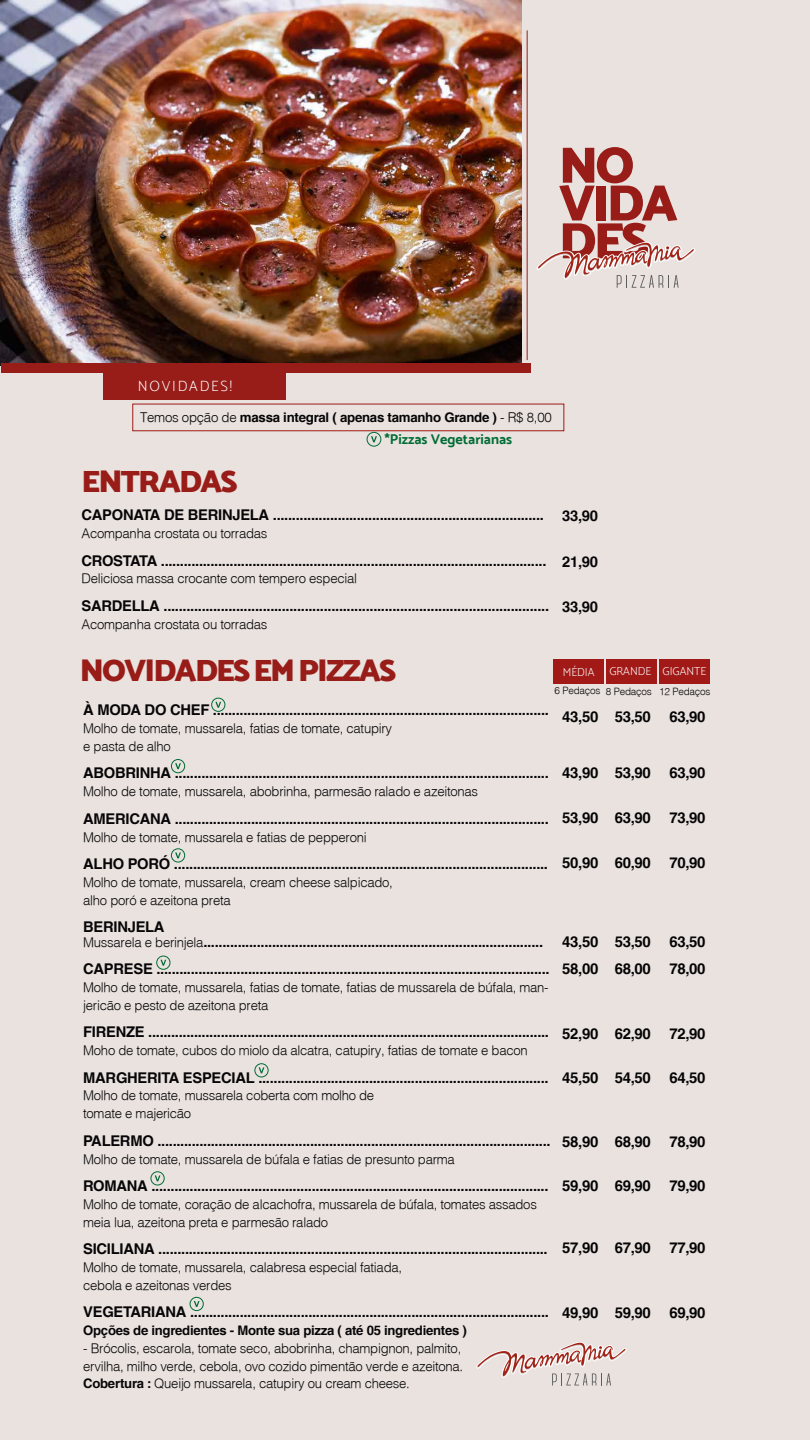
<style>
.page{position:relative;width:810px;height:1440px;background:#e9e2de}
.page>*{position:absolute;margin:0;border:0;box-sizing:border-box;transform-origin:0 0}
.t1{font:51.3px/37.8px "Mosk Ultra Bold 900";letter-spacing:-.06em;color:#981c18}
.t2{font:31.28px "Mosk Ultra Bold 900";letter-spacing:-.06em;color:#981c18}
.t3{font:700 14.92px/26.5px "Helvetica";letter-spacing:-.02em;color:#050405}
.t4{font:700 14.77px/14.5px "Helvetica";letter-spacing:-.02em;color:#070507}
.t5{font:700 14.77px "Helvetica";letter-spacing:-.04em;color:#070507}
.t6{font:14.77px "Mosk Extra Light 200";letter-spacing:.12em;color:#fff}
.t7{font:14.25px "Mosk Bold 700";color:#006c35}
.t8{font:700 13.27px "Helvetica";letter-spacing:-.02em;color:#050405}
.t9{font:300 13.12px/17.8px "Helvetica";letter-spacing:-.02em;color:#070507}
.t10{font:700 13.12px "Helvetica";letter-spacing:-.02em;color:#070507}
.t11{font:11.62px "Mosk Extra Light 200";color:#fff}
.t12{font:300 9.98px "Helvetica";letter-spacing:-.02em;color:#050405}
.s1{font-weight:300}
.s2{font-weight:300;font-size:13.12px}
.s3{font-weight:700}
</style>
<div class="page">
<img style="left:1px;top:0;width:521px;height:364px">
<div style="left:1px;top:364px;width:529px;height:9px;background:#981c18"></div>
<div style="left:103px;top:370px;width:183px;height:30px;background:#981c18"></div>
<hr style="left:527px;top:30px;width:1px;height:330px;background:#981c18">
<svg style="left:537px;top:242px;width:158px;height:46px"></svg>
<svg style="left:476px;top:1342px;width:151px;height:43px"></svg>
<div style="left:367px;top:432px;width:14px;height:14px;border:1px solid #006c35;border-radius:50%"></div>
<svg style="left:371px;top:436px;width:6px;height:6px"></svg>
<div style="left:171px;top:849px;width:14px;height:13px;border:1px solid #006c35;border-radius:50%"></div>
<svg style="left:175px;top:852px;width:6px;height:6px"></svg>
<div style="left:255px;top:1063px;width:13px;height:14px;border:1px solid #006c35;border-radius:50%"></div>
<svg style="left:259px;top:1067px;width:5px;height:6px"></svg>
<div style="left:171px;top:759px;width:14px;height:14px;border:1px solid #006c35;border-radius:50%"></div>
<svg style="left:175px;top:763px;width:6px;height:6px"></svg>
<div style="left:211px;top:698px;width:14px;height:14px;border:1px solid #006c35;border-radius:50%"></div>
<svg style="left:215px;top:702px;width:6px;height:6px"></svg>
<div style="left:156px;top:956px;width:14px;height:14px;border:1px solid #006c35;border-radius:50%"></div>
<svg style="left:160px;top:960px;width:6px;height:6px"></svg>
<div style="left:151px;top:1171px;width:13px;height:14px;border:1px solid #006c35;border-radius:50%"></div>
<svg style="left:155px;top:1175px;width:5px;height:6px"></svg>
<div style="left:190px;top:1297px;width:14px;height:14px;border:1px solid #006c35;border-radius:50%"></div>
<svg style="left:194px;top:1301px;width:6px;height:6px"></svg>
<div style="left:133px;top:404px;width:431px;height:27px;border:1px solid #a11a18"></div>
<div style="left:659px;top:659px;width:51px;height:25px;background:#a11a18"></div>
<div style="left:606px;top:659px;width:50px;height:25px;background:#a11a18"></div>
<div style="left:553px;top:659px;width:51px;height:25px;background:#a11a18"></div>
<p class="t6" style="left:138px;top:378px;width:95px">NOVIDADES!</p>
<h1 class="t1" style="left:559px;top:145px;width:121px">NO<br>VIDA<br>DES</h1>
<p class="t8" style="left:140px;top:409px;width:413px"><span class="s1">Temos opção de</span> massa integral ( apenas tamanho Grande ) <span class="s1">- R$ 8,00</span></p>
<h2 class="t2" style="left:82px;top:461px;width:158px">ENTRADAS</h2>
<p class="t7" style="left:384px;top:431px;width:129px">*Pizzas Vegetarianas</p>
<p class="t4" style="left:82px;top:508px;width:464px">CAPONATA DE BERINJELA .......................................................................</p>
<p class="t9" style="left:82px;top:524px;width:187px">Acompanha crostata ou torradas</p>
<p class="t5" style="left:82px;top:552px;width:466px">CROSTATA .....................................................................................................</p>
<p class="t9" style="left:82px;top:570px;width:277px">Deliciosa massa crocante com tempero especial</p>
<p class="t4" style="left:82px;top:598px;width:469px">SARDELLA .....................................................................................................</p>
<p class="t9" style="left:82px;top:615px;width:187px">Acompanha crostata ou torradas</p>
<p class="t4" style="left:562px;top:508px;width:37px">33,90</p>
<p class="t4" style="left:562px;top:555px;width:37px">21,90</p>
<p class="t4" style="left:562px;top:599px;width:37px">33,90</p>
<h2 class="t2" style="left:80px;top:650px;width:318px">NOVIDADES EM PIZZAS</h2>
<p class="t11" style="left:563px;top:665px;width:33px">MÉDIA</p>
<p class="t11" style="left:609px;top:665px;width:98px">GRANDE GIGANTE</p>
<p class="t12" style="left:555px;top:685px;width:157px">6 Pedaços 8 Pedaços 12 Pedaços</p>
<p class="t4" style="left:83px;top:703px;width:467px">À MODA DO CHEF ........................................................................................</p>
<p class="t9" style="left:83px;top:719px;width:310px">Molho de tomate, mussarela, fatias de tomate, catupiry e pasta de alho</p>
<p class="t4" style="left:83px;top:766px;width:467px">ABOBRINHA ..................................................................................................</p>
<p class="t9" style="left:83px;top:782px;width:396px">Molho de tomate, mussarela, abobrinha, parmesão ralado e azeitonas</p>
<p class="t4" style="left:83px;top:811px;width:467px">AMERICANA ..................................................................................................</p>
<p class="t9" style="left:83px;top:828px;width:285px">Molho de tomate, mussarela e fatias de pepperoni</p>
<p class="t4" style="left:83px;top:856px;width:466px">ALHO PORÓ ..................................................................................................</p>
<p class="t9" style="left:83px;top:873px;width:311px">Molho de tomate, mussarela, cream cheese salpicado, alho poró e azeitona preta</p>
<p class="t4" style="left:83px;top:920px;width:461px">BERINJELA<br><span class="s2">Mussarela e berinjela</span>.........................................................................................</p>
<p class="t4" style="left:83px;top:962px;width:468px">CAPRESE .......................................................................................................</p>
<p class="t9" style="left:83px;top:978px;width:467px">Molho de tomate, mussarela, fatias de tomate, fatias de mussarela de búfala, man&shy;jericão e pesto de azeitona preta</p>
<p class="t4" style="left:83px;top:1025px;width:467px">FIRENZE .........................................................................................................</p>
<p class="t9" style="left:83px;top:1041px;width:446px">Moho de tomate, cubos do miolo da alcatra, catupiry, fatias de tomate e bacon</p>
<p class="t4" style="left:83px;top:1070px;width:467px">MARGHERITA ESPECIAL ............................................................................</p>
<p class="t9" style="left:83px;top:1087px;width:293px">Molho de tomate, mussarela coberta com molho de tomate e majericão</p>
<p class="t4" style="left:83px;top:1133px;width:469px">PALERMO .......................................................................................................</p>
<p class="t9" style="left:83px;top:1150px;width:373px">Molho de tomate, mussarela de búfala e fatias de presunto parma</p>
<p class="t4" style="left:83px;top:1179px;width:467px">ROMANA ........................................................................................................</p>
<p class="t9" style="left:83px;top:1195px;width:455px">Molho de tomate, coração de alcachofra, mussarela de búfala, tomates assados meia lua, azeitona preta e parmesão ralado</p>
<p class="t4" style="left:83px;top:1242px;width:466px">SICILIANA ......................................................................................................</p>
<p class="t9" style="left:83px;top:1258px;width:320px">Molho de tomate, mussarela, calabresa especial fatiada, cebola e azeitonas verdes</p>
<p class="t4" style="left:83px;top:1305px;width:467px">VEGETARIANA ..............................................................................................</p>
<p class="t10" style="left:83px;top:1322px;width:385px">Opções de ingredientes - Monte sua pizza ( até 05 ingredientes )</p>
<p class="t9" style="left:83px;top:1339px;width:382px">- Brócolis, escarola, tomate seco, abobrinha, champignon, palmito, ervilha, milho verde, cebola, ovo cozido pimentão verde e azeitona.<br><span class="s3">Cobertura :</span> Queijo mussarela, catupiry ou cream cheese.</p>
<p class="t3" style="left:562px;top:703px;width:145px">43,50 53,50 63,90</p>
<p class="t3" style="left:562px;top:760px;width:145px">43,90 53,90 63,90</p>
<p class="t3" style="left:562px;top:805px;width:145px">53,90 63,90 73,90</p>
<p class="t3" style="left:562px;top:849px;width:145px">50,90 60,90 70,90</p>
<p class="t3" style="left:562px;top:929px;width:145px">43,50 53,50 63,50<br>58,00 68,00 78,00</p>
<p class="t3" style="left:562px;top:1020px;width:145px">52,90 62,90 72,90</p>
<p class="t3" style="left:562px;top:1064px;width:145px">45,50 54,50 64,50</p>
<p class="t3" style="left:562px;top:1128px;width:145px">58,90 68,90 78,90</p>
<p class="t3" style="left:562px;top:1172px;width:145px">59,90 69,90 79,90</p>
<p class="t3" style="left:562px;top:1235px;width:145px">57,90 67,90 77,90</p>
<p class="t3" style="left:562px;top:1299px;width:145px">49,90 59,90 69,90</p>
</div>
